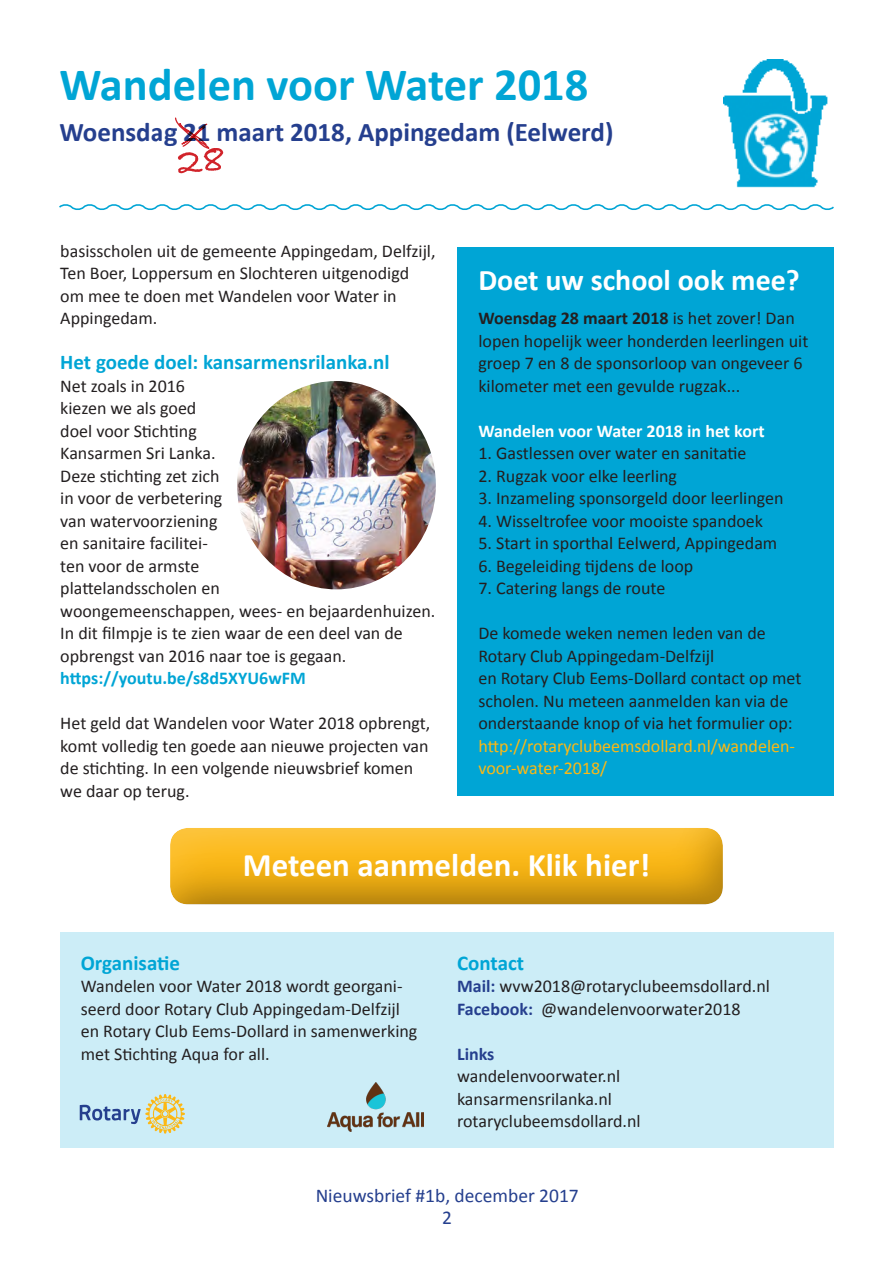
<style>
.page{position:relative;width:893px;height:1263px;background:#fff}
.page>*{position:absolute;margin:0;border:0;box-sizing:border-box;transform-origin:0 0}
.TK{font:700 46.5px "Calibri";color:#00a5d5}
.t1{font:700 33px "Calibri";color:#fff}
.TK-2{font:700 30px "Calibri";color:#fff}
.TK-3{font:700 27px "Calibri";color:#253f8e}
.TK-4{font:700 21px "Calibri";color:#00a5d5}
.t2{font:19.5px/22.5px "Calibri";color:#253f8e;text-align:center}
.PLAT{font:18px/22.5px "Calibri";color:#231f20}
.PLAT-2{font:700 18px "Calibri";color:#fff}
.TK-5{font:700 18px "Calibri";color:#00a5d5}
.PLAT-3{font:700 18px "Calibri";color:#253f8e}
.s1{font-weight:700}
.s2{color:#fcb814}
.s3{font-weight:700;color:#253f8e}
</style>
<div class="page">
<svg style="left:59px;top:204px;width:775px;height:6px"></svg>
<div style="left:60px;top:933px;width:773px;height:215px;background:#ccedf7"></div>
<svg style="left:80px;top:1094px;width:105px;height:39px"></svg>
<img style="left:327px;top:1083px;width:96px;height:48px">
<img style="left:237px;top:381px;width:199px;height:208px">
<div style="left:457px;top:247px;width:376px;height:548px;background:#00a5d5"></div>
<div style="left:169px;top:825px;width:555px;height:80px;background:#231f20;opacity:.49"></div>
<img style="left:723px;top:60px;width:105px;height:128px">
<svg style="left:175px;top:117px;width:48px;height:56px"></svg>
<p class="TK" style="left:60px;top:55px;width:530px">Wandelen voor Water 2018</p>
<p class="TK-3" style="left:60px;top:115px;width:555px">Woensdag 21 maart 2018, Appingedam (Eelwerd)</p>
<p class="PLAT" style="left:60px;top:239px;width:377px">basisscholen uit de gemeente Appingedam, Delfzijl, Ten Boer, Loppersum en Slochteren uitgenodigd om mee te doen met Wandelen voor Water in Appingedam.</p>
<p class="TK-4" style="left:60px;top:349px;width:331px">Het goede doel: kansarmensrilanka.nl</p>
<p class="PLAT" style="left:60px;top:374px;width:377px">Net zoals in 2016<br>kiezen we als goed<br>doel voor Stichting<br>Kansarmen Sri Lanka.<br>Deze stichting zet zich<br>in voor de verbetering<br>van watervoorziening<br>en sanitaire facilitei-<br>ten voor de armste<br>plattelandsscholen en<br>woongemeenschappen, wees- en bejaardenhuizen.<br>In dit filmpje is te zien waar de een deel van de opbrengst van 2016 naar toe is gegaan.</p>
<p class="TK-5" style="left:60px;top:667px;width:247px">https://youtu.be/s8d5XYU6wFM</p>
<p class="PLAT" style="left:60px;top:712px;width:372px">Het geld dat Wandelen voor Water 2018 opbrengt, komt volledig ten goede aan nieuwe projecten van de stichting. In een volgende nieuwsbrief komen we daar op terug.</p>
<p class="TK-2" style="left:478px;top:261px;width:323px">Doet uw school ook mee?</p>
<p class="PLAT" style="left:478px;top:307px;width:331px"><span class="s1">Woensdag 28 maart 2018</span> is het zover! Dan lopen hopelijk weer honderden leerlingen uit groep 7 en 8 de sponsorloop van ongeveer 6 kilometer met een gevulde rugzak...</p>
<p class="PLAT-2" style="left:478px;top:419px;width:288px">Wandelen voor Water 2018 in het kort</p>
<p class="PLAT" style="left:478px;top:442px;width:270px">1. Gastlessen over water en sanitatie</p>
<p class="PLAT" style="left:478px;top:464px;width:200px">2. Rugzak voor elke leerling</p>
<p class="PLAT" style="left:478px;top:487px;width:307px">3. Inzameling sponsorgeld door leerlingen</p>
<p class="PLAT" style="left:478px;top:509px;width:286px">4. Wisseltrofee voor mooiste spandoek</p>
<p class="PLAT" style="left:478px;top:532px;width:300px">5. Start in sporthal Eelwerd, Appingedam</p>
<p class="PLAT" style="left:478px;top:554px;width:216px">6. Begeleiding tijdens de loop</p>
<p class="PLAT" style="left:478px;top:577px;width:188px">7. Catering langs de route</p>
<p class="PLAT" style="left:478px;top:622px;width:325px">De komede weken nemen leden van de Rotary Club Appingedam-Delfzijl<br>en Rotary Club Eems-Dollard contact op met scholen. Nu meteen aanmelden kan via de onderstaande knop of via het formulier op: <span class="s2">http://rotaryclubeemsdollard.nl/wandelen&shy;voor-water-2018/</span></p>
<p class="t1" style="left:243px;top:844px;width:409px">Meteen aanmelden. Klik hier!</p>
<p class="TK-4" style="left:81px;top:949px;width:101px">Organisatie</p>
<p class="PLAT" style="left:81px;top:975px;width:338px">Wandelen voor Water 2018 wordt georgani&shy;seerd door Rotary Club Appingedam-Delfzijl en Rotary Club Eems-Dollard in samenwerking met Stichting Aqua for all.</p>
<p class="TK-4" style="left:457px;top:949px;width:68px">Contact</p>
<p class="PLAT" style="left:457px;top:975px;width:314px"><span class="s3">Mail:</span> wvw2018@rotaryclubeemsdollard.nl</p>
<p class="PLAT" style="left:457px;top:997px;width:285px"><span class="s3">Facebook:</span> @wandelenvoorwater2018</p>
<p class="PLAT-3" style="left:457px;top:1042px;width:39px">Links</p>
<p class="PLAT" style="left:457px;top:1065px;width:165px">wandelenvoorwater.nl</p>
<p class="PLAT" style="left:457px;top:1087px;width:156px">kansarmensrilanka.nl</p>
<p class="PLAT" style="left:457px;top:1110px;width:185px">rotaryclubeemsdollard.nl</p>
<p class="t2" style="left:316px;top:1184px;width:265px">Nieuwsbrief #1b, december 2017<br>2</p>
</div>
